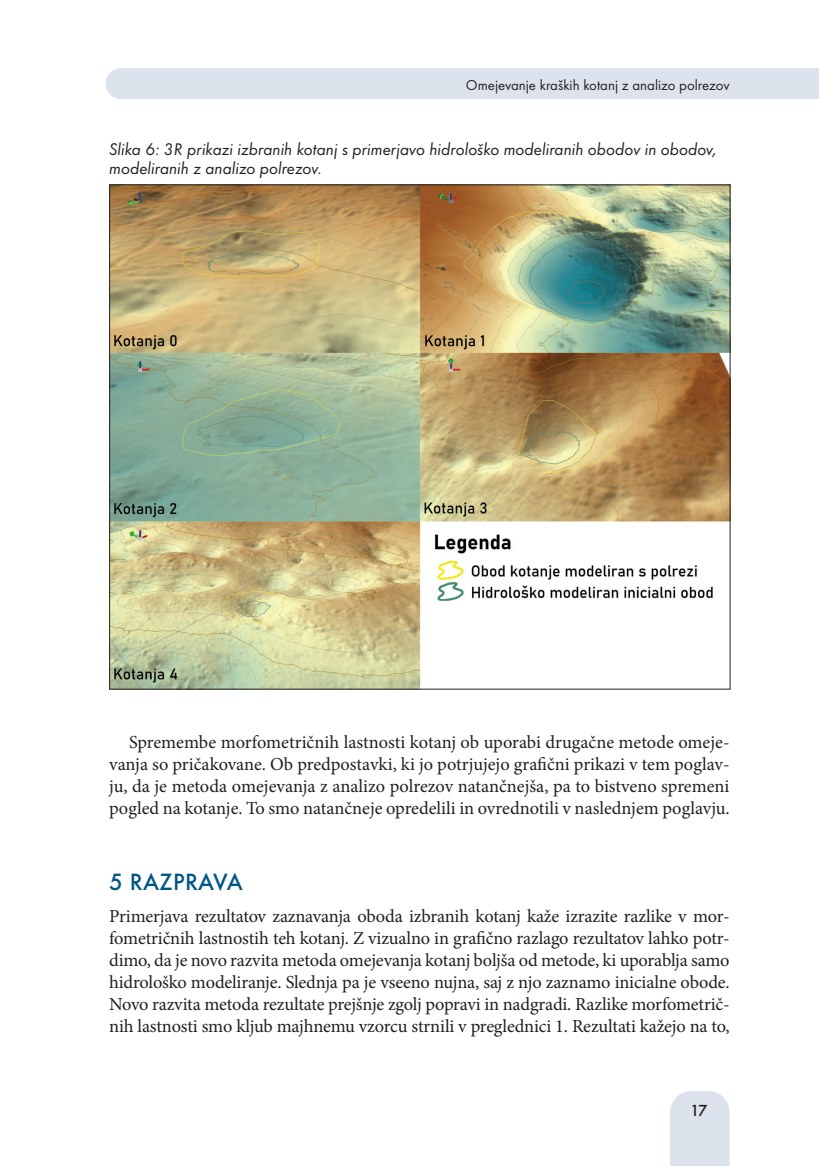
<style>
.page{position:relative;width:819px;height:1166px;background:#fff}
.page>*{position:absolute;margin:0;border:0;box-sizing:border-box;transform-origin:0 0}
.Dela_2_NASLOV{font:500 24.5px "Futura TEE";letter-spacing:.01em;color:#015686}
.Body_Text{font:18.38px/22.1px "Minion Pro";letter-spacing:-.005em;color:#231f20;text-align:justify}
.Dela_PODPISI_slikam{font:17.5px/19.2px "Futura TEE Book Obli";color:#231f20}
.t1{font:500 16.62px "Futura TEE";color:#231f20}
.t2{font:14.88px "Futura TEE";color:#231f20}
</style>
<div class="page">
<div style="left:106px;top:68px;width:712px;height:31px;background:#dde3ed"></div>
<div style="left:670px;top:1091px;width:59px;height:75px;background:#dde3ed"></div>
<img style="left:111px;top:186px;width:617px;height:501px">
<p class="t2" style="left:466px;top:76px;width:265px">Omejevanje kraških kotanj z analizo polrezov</p>
<p class="Dela_PODPISI_slikam" style="left:109px;top:139px;width:609px">Slika 6: 3R prikazi izbranih kotanj s primerjavo hidrološko modeliranih obodov in obodov, modeliranih z analizo polrezov.</p>
<p class="Body_Text" style="left:109px;top:731px;width:622px;text-indent:20px">Spremembe morfometričnih lastnosti kotanj ob uporabi drugačne metode omeje&shy;vanja so pričakovane. Ob predpostavki, ki jo potrjujejo grafični prikazi v tem poglav&shy;ju, da je metoda omejevanja z analizo polrezov natančnejša, pa to bistveno spremeni pogled na kotanje. To smo natančneje opredelili in ovrednotili v naslednjem poglavju.</p>
<p class="Dela_2_NASLOV" style="left:109px;top:867px;width:135px">5 RAZPRAVA</p>
<p class="Body_Text" style="left:109px;top:905px;width:622px">Primerjava rezultatov zaznavanja oboda izbranih kotanj kaže izrazite razlike v mor&shy;fometričnih lastnostih teh kotanj. Z vizualno in grafično razlago rezultatov lahko potr&shy;dimo, da je novo razvita metoda omejevanja kotanj boljša od metode, ki uporablja samo hidrološko modeliranje. Slednja pa je vseeno nujna, saj z njo zaznamo inicialne obode.<br>Novo razvita metoda rezultate prejšnje zgolj popravi in nadgradi. Razlike morfometrič&shy;nih lastnosti smo kljub majhnemu vzorcu strnili v preglednici 1. Rezultati kažejo na to,</p>
<p class="t1" style="left:690px;top:1100px;width:19px">17</p>
</div>
